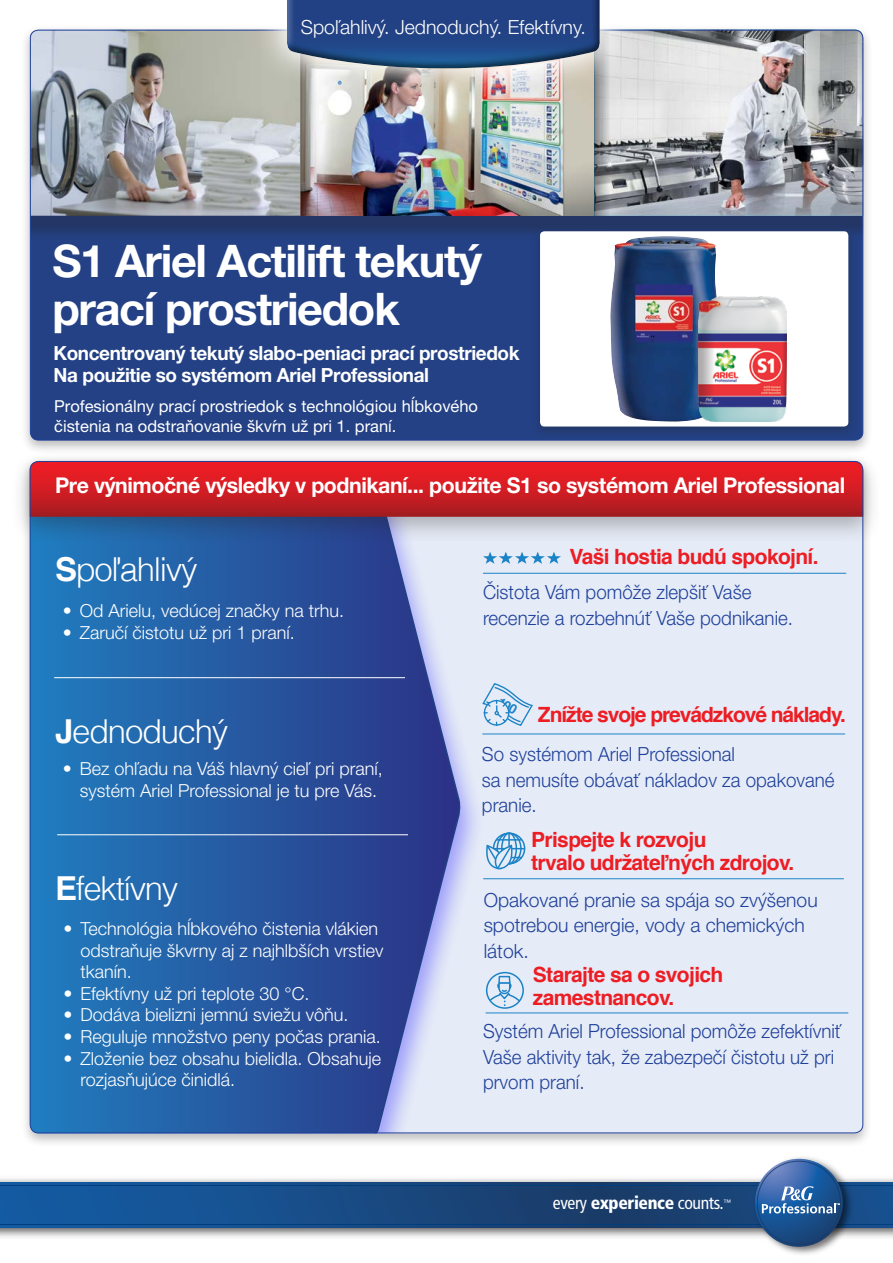
<style>
.page{position:relative;width:893px;height:1263px;background:#fff}
.page>*{position:absolute;margin:0;border:0;box-sizing:border-box;transform-origin:0 0}
.t1{font:700 45px/48px "Helvetica Neue LT Pro";letter-spacing:-.03em;color:#fff}
.t2{font:300 33px "Helvetica";letter-spacing:-.04em;color:#fff}
.t3{font:700 21.75px "Helvetica Neue LT Pro";letter-spacing:-.02em;color:#fff}
.t4{font:700 21px/22.5px "Helvetica";letter-spacing:-.03em;color:#ed1d24}
.t5{font:700 21px "Helvetica";letter-spacing:-.05em;color:#ed1d24}
.t6{font:300 19.5px/25.5px "Helvetica Neue LT Pro";color:#20419b;scale:.96 1}
.t7{font:700 19.5px/22.5px "Helvetica Neue LT Pro";letter-spacing:-.02em;color:#fff}
.t8{font:300 19.5px/25.5px "Helvetica Neue LT Pro";color:#20419b}
.t9{font:300 19.5px "Helvetica Neue LT Pro";color:#fff}
.t10{font:300 18px/21.6px "Helvetica Neue LT Pro";color:#fff}
.t11{font:condensed 17.85px "Frutiger LT Com";letter-spacing:-.02em;color:#fff}
.t12{font:16.5px/19.8px "Helvetica Neue LT Pro";color:#fff}
.t13{font:condensed 7.8px "Frutiger CE";color:#fff}
.s1{font-weight:700}
.s2{font-weight:900}
</style>
<div class="page">
<div style="left:20px;top:24px;width:853px;height:431px;background:#231f20;opacity:.3"></div>
<div style="left:30px;top:30px;width:833px;height:410px;background:#234184;border-radius:8px"></div>
<div style="left:30px;top:30px;width:833px;height:210px;background:#231f20;opacity:.31"></div>
<img style="left:30px;top:30px;width:564px;height:186px">
<svg style="left:610px;top:30px;width:253px;height:186px;background:#a9aaae"></svg>
<svg style="left:301px;top:99px;width:15px;height:117px;background:#9b918f"></svg>
<svg style="left:594px;top:99px;width:16px;height:117px;background:#909396"></svg>
<div style="left:20px;top:456px;width:853px;height:691px;background:#231f20;opacity:.3"></div>
<div style="left:30px;top:461px;width:833px;height:672px;background:#e6ecf7;border-radius:9px"></div>
<div style="left:30px;top:471px;width:456px;height:662px;background:#3b35ff;opacity:.44"></div>
<svg style="left:30px;top:544px;width:431px;height:589px;background:#3566aa"></svg>
<img style="left:255px;top:24px;width:377px;height:75px">
<div style="left:286px;top:0;width:315px;height:69px;background:#231f20;opacity:.75"></div>
<div style="left:11px;top:451px;width:871px;height:93px;background:#231f20;opacity:.3"></div>
<svg style="left:30px;top:461px;width:833px;height:56px;background:#cb1e25"></svg>
<div style="left:531px;top:227px;width:326px;height:213px;background:#231f20;opacity:.3"></div>
<div style="left:540px;top:231px;width:308px;height:195px;background:#fff;border-radius:4px"></div>
<hr style="left:54px;top:677px;width:351px;height:1px;background:#fff">
<hr style="left:57px;top:834px;width:351px;height:1px;background:#fff">
<svg style="left:0;top:1182px;width:893px;height:46px;background:#174a83"></svg>
<hr style="left:0;top:1185px;width:893px;height:1px;background:#003e7e">
<hr style="left:0;top:1224px;width:893px;height:1px;background:#003e7e">
<img style="left:751px;top:1157px;width:106px;height:97px">
<svg style="left:755px;top:1159px;width:88px;height:88px;background:#295995"></svg>
<svg style="left:762px;top:1185px;width:78px;height:28px;background:#517fb4"></svg>
<hr style="left:483px;top:573px;width:363px;height:1px;background:#1c83c6">
<svg style="left:483px;top:552px;width:78px;height:12px"></svg>
<hr style="left:482px;top:734px;width:363px;height:1px;background:#1c83c6">
<hr style="left:486px;top:1012px;width:362px;height:1px;background:#1c83c6">
<svg style="left:487px;top:972px;width:36px;height:36px"></svg>
<div style="left:486px;top:972px;width:38px;height:37px;border:2px solid #1c83c6;border-radius:50%"></div>
<hr style="left:483px;top:878px;width:361px;height:1px;background:#1c83c6">
<div style="left:493px;top:832px;width:32px;height:32px;border:2px solid #1c83c6;border-radius:50%"></div>
<div style="left:496px;top:832px;width:26px;height:32px;border:2px solid #1c83c6;border-radius:50%"></div>
<div style="left:501px;top:832px;width:16px;height:32px;border:2px solid #1c83c6;border-radius:50%"></div>
<hr style="left:508px;top:833px;width:2px;height:31px;background:#1c83c6">
<hr style="left:494px;top:848px;width:30px;height:1px;background:#1c83c6">
<hr style="left:496px;top:839px;width:26px;height:2px;background:#1c83c6">
<svg style="left:484px;top:843px;width:38px;height:28px"></svg>
<img style="left:610px;top:236px;width:107px;height:185px">
<img style="left:698px;top:296px;width:89px;height:126px">
<svg style="left:481px;top:682px;width:52px;height:45px"></svg>
<p class="t9" style="left:301px;top:15px;width:286px">Spoľahlivý. Jednoduchý. Efektívny.</p>
<h1 class="t1" style="left:52px;top:236px;width:431px">S1 Ariel Actilift tekutý prací prostriedok</h1>
<p class="t7" style="left:54px;top:341px;width:468px">Koncentrovaný tekutý slabo-peniaci prací prostriedok<br>Na použitie so systémom Ariel Professional</p>
<p class="t12" style="left:54px;top:396px;width:425px">Profesionálny prací prostriedok s technológiou hĺbkového čistenia na odstraňovanie škvŕn už pri 1. praní.</p>
<p class="t3" style="left:55px;top:472px;width:792px">Pre výnimočné výsledky v podnikaní... použite S1 so systémom Ariel Professional</p>
<h2 class="t2" style="left:55px;top:541px;width:144px"><span class="s1">S</span>poľahlivý</h2>
<p class="t10" style="left:63px;top:599px;width:283px">• Od Arielu, vedúcej značky na trhu.</p>
<p class="t10" style="left:63px;top:621px;width:234px">• Zaručí čistotu už pri 1 praní.</p>
<h2 class="t2" style="left:55px;top:703px;width:175px"><span class="s1">J</span>ednoduchý</h2>
<p class="t10" style="left:80px;top:757px;width:304px;text-indent:-17px">• Bez ohľadu na Váš hlavný cieľ pri praní, systém Ariel Professional je tu pre Vás.</p>
<h2 class="t2" style="left:55px;top:860px;width:125px"><span class="s1">E</span>fektívny</h2>
<p class="t10" style="left:81px;top:917px;width:305px;text-indent:-17px">• Technológia hĺbkového čistenia vlákien odstraňuje škvrny aj z najhlbších vrstiev tkanín.</p>
<p class="t10" style="left:64px;top:982px;width:247px">• Efektívny už pri teplote 30 °C.</p>
<p class="t10" style="left:64px;top:1004px;width:287px">• Dodáva bielizni jemnú sviežu vôňu.</p>
<p class="t10" style="left:64px;top:1025px;width:319px">• Reguluje množstvo peny počas prania.</p>
<p class="t10" style="left:81px;top:1047px;width:302px;text-indent:-17px">• Zloženie bez obsahu bielidla. Obsahuje rozjasňujúce činidlá.</p>
<p class="t4" style="left:569px;top:546px;width:251px">Vaši hostia budú spokojní.</p>
<p class="t6" style="left:483px;top:579px;width:324px">Čistota Vám pomôže zlepšiť Vaše recenzie a rozbehnúť Vaše podnikanie.</p>
<p class="t5" style="left:538px;top:697px;width:309px">Znížte svoje prevádzkové náklady.</p>
<p class="t6" style="left:482px;top:741px;width:369px">So systémom Ariel Professional<br>sa nemusíte obávať nákladov za opakované pranie.</p>
<p class="t4" style="left:531px;top:829px;width:265px">Prispejte k rozvoju<br>trvalo udržateľných zdrojov.</p>
<p class="t8" style="left:484px;top:887px;width:335px">Opakované pranie sa spája so zvýšenou spotrebou energie, vody a chemických látok.</p>
<p class="t4" style="left:533px;top:964px;width:192px">Starajte sa o svojich zamestnancov.</p>
<p class="t6" style="left:483px;top:1018px;width:375px">Systém Ariel Professional pomôže zefektívniť<br>Vaše aktivity tak, že zabezpečí čistotu už pri prvom praní.</p>
<p class="t11" style="left:553px;top:1192px;width:172px">every <span class="s2">experience</span> counts.</p>
<p class="t13" style="left:723px;top:1197px;width:9px">™</p>
</div>
